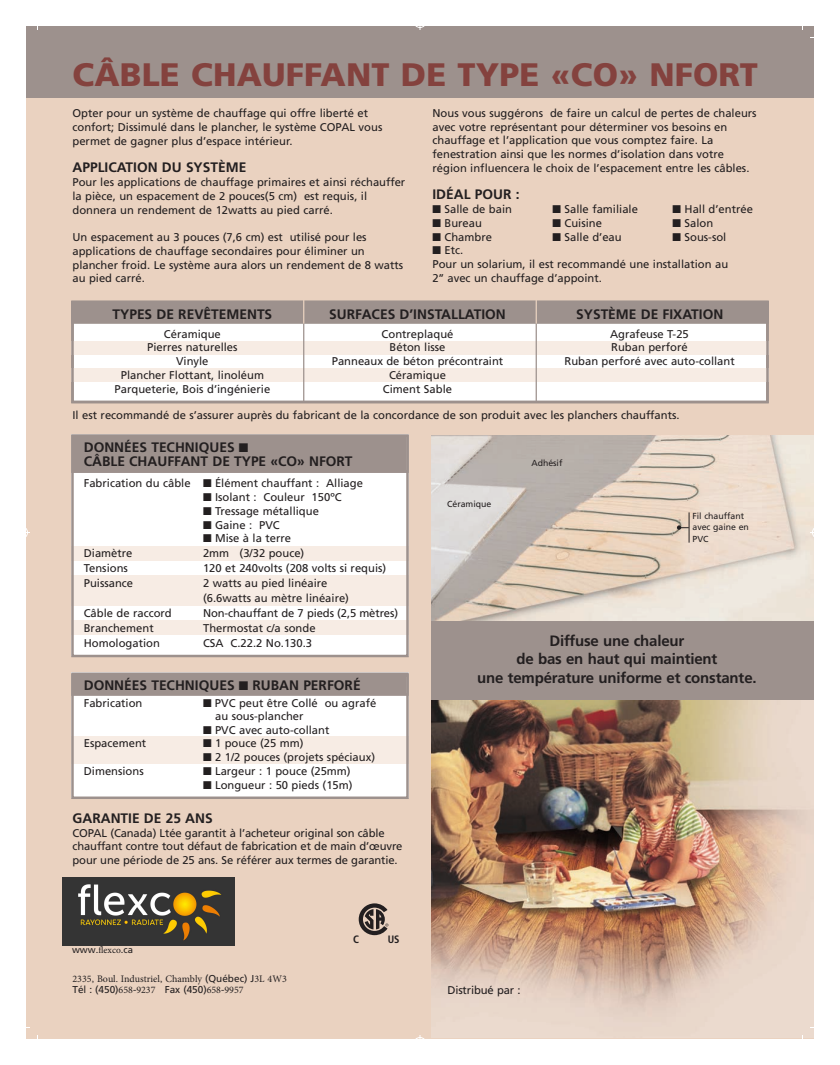
<style>
.page{position:relative;width:840px;height:1065px;background:#fff}
.page>*{position:absolute;margin:0;border:0;box-sizing:border-box;transform-origin:0 0}
.t1{font:900 32.5px "Frutiger";letter-spacing:.005em;color:#84423e}
.t2{font:700 15px/18.8px "Frutiger";letter-spacing:-.01em;color:#231f20;text-align:center}
.t3{font:700 13.75px/13.8px "Frutiger";color:#231f20}
.t4{font:11.25px/13.8px "Frutiger";color:#231f20}
.t5{font:700 condensed 10.75px "Frutiger";color:#231f20}
.t6{font:10px "Minion Pro";color:#231f20}
.t7{font:10px "Frutiger";color:#231f20}
.t8{font:9.5px "Frutiger";color:#231f20}
.t9{font:8.75px/11.2px "Frutiger";color:#231f20}
.s1{font-family:"Minion Pro"}
.s2{font-family:"Frutiger"}
</style>
<div class="page">
<div style="left:26px;top:26px;width:788px;height:1013px;background:#ead2c0"></div>
<div style="left:431px;top:593px;width:383px;height:110px;background:#9d918d"></div>
<div style="left:26px;top:26px;width:788px;height:72px;background:#9d918d"></div>
<img style="left:431px;top:700px;width:383px;height:338px">
<img style="left:431px;top:436px;width:383px;height:184px">
<div style="left:74px;top:303px;width:692px;height:98px;background:#fff"></div>
<div style="left:71px;top:341px;width:698px;height:13px;background:#f7ece4"></div>
<div style="left:71px;top:368px;width:698px;height:14px;background:#f7ece4"></div>
<div style="left:71px;top:301px;width:698px;height:102px;border:2px solid #9d918d"></div>
<div style="left:71px;top:435px;width:338px;height:221px;background:#fff"></div>
<div style="left:71px;top:547px;width:338px;height:14px;background:#f7ece4"></div>
<div style="left:71px;top:621px;width:338px;height:14px;background:#f7ece4"></div>
<div style="left:71px;top:576px;width:338px;height:30px;background:#f7ece4"></div>
<div style="left:71px;top:435px;width:338px;height:222px;border:2px solid #9d918d"></div>
<div style="left:74px;top:437px;width:332px;height:33px;background:#9d918d"></div>
<div style="left:71px;top:435px;width:338px;height:38px;border:2px solid #9d918d"></div>
<div style="left:71px;top:672px;width:338px;height:126px;background:#fff"></div>
<div style="left:71px;top:737px;width:338px;height:27px;background:#f7ece4"></div>
<div style="left:71px;top:672px;width:338px;height:127px;border:2px solid #9d918d"></div>
<div style="left:74px;top:676px;width:332px;height:17px;background:#9d918d"></div>
<div style="left:71px;top:674px;width:338px;height:22px;border:2px solid #9d918d"></div>
<div style="left:74px;top:303px;width:692px;height:18px;background:#9d918d"></div>
<div style="left:71px;top:301px;width:698px;height:23px;border:2px solid #9d918d"></div>
<hr style="left:303px;top:324px;width:1px;height:78px;background:#9d918d">
<hr style="left:536px;top:324px;width:1px;height:78px;background:#9d918d">
<svg style="left:303px;top:301px;width:1px;height:23px"></svg>
<svg style="left:536px;top:301px;width:1px;height:23px"></svg>
<svg style="left:359px;top:903px;width:29px;height:32px"></svg>
<hr style="left:689px;top:512px;width:1px;height:31px;background:#231f20">
<svg style="left:677px;top:525px;width:12px;height:5px"></svg>
<hr style="left:37px;top:0;width:1px;height:30px;background:#fff">
<hr style="left:802px;top:0;width:1px;height:30px;background:#fff">
<hr style="left:810px;top:37px;width:30px;height:1px;background:#fff">
<hr style="left:37px;top:1035px;width:1px;height:30px;background:#fff">
<hr style="left:0;top:1027px;width:30px;height:1px;background:#fff">
<hr style="left:802px;top:1035px;width:1px;height:30px;background:#fff">
<hr style="left:810px;top:1027px;width:30px;height:1px;background:#fff">
<div style="left:413px;top:15px;width:14px;height:13px;border:1px solid #fff;border-radius:50%"></div>
<svg style="left:417px;top:15px;width:6px;height:15px"></svg>
<div style="left:413px;top:1037px;width:14px;height:13px;border:1px solid #fff;border-radius:50%"></div>
<svg style="left:417px;top:1035px;width:6px;height:15px"></svg>
<div style="left:15px;top:526px;width:13px;height:13px;border:1px solid #fff;border-radius:50%"></div>
<div style="left:812px;top:526px;width:13px;height:13px;border:1px solid #fff;border-radius:50%"></div>
<svg style="left:810px;top:529px;width:15px;height:7px"></svg>
<img style="left:63px;top:877px;width:171px;height:68px">
<h1 class="t1" style="left:72px;top:55px;width:687px">CÂBLE CHAUFFANT DE TYPE «CO» NFORT</h1>
<p class="t4" style="left:432px;top:106px;width:326px">Nous vous suggérons de faire un calcul de pertes de chaleurs avec votre représentant pour déterminer vos besoins en chauffage et l’application que vous comptez faire. La fenestration ainsi que les normes d’isolation dans votre région influencera le choix de l’espacement entre les câbles.</p>
<p class="t3" style="left:432px;top:188px;width:89px">IDÉAL POUR :</p>
<p class="t4" style="left:432px;top:202px;width:81px">■ Salle de bain</p>
<p class="t4" style="left:553px;top:202px;width:87px">■ Salle familiale</p>
<p class="t4" style="left:673px;top:202px;width:82px">■ Hall d’entrée</p>
<p class="t4" style="left:433px;top:216px;width:51px">■ Bureau</p>
<p class="t4" style="left:553px;top:216px;width:51px">■ Cuisine</p>
<p class="t4" style="left:673px;top:216px;width:42px">■ Salon</p>
<p class="t4" style="left:433px;top:230px;width:61px">■ Chambre</p>
<p class="t4" style="left:553px;top:230px;width:71px">■ Salle d’eau</p>
<p class="t4" style="left:673px;top:230px;width:55px">■ Sous-sol</p>
<p class="t4" style="left:433px;top:244px;width:297px">■ Etc.<br>Pour un solarium, il est recommandé une installation au<br>2’’ avec un chauffage d’appoint.</p>
<p class="t3" style="left:113px;top:307px;width:161px">TYPES DE REVÊTEMENTS</p>
<p class="t3" style="left:329px;top:307px;width:178px">SURFACES D’INSTALLATION</p>
<p class="t3" style="left:576px;top:307px;width:149px">SYSTÈME DE FIXATION</p>
<p class="t4" style="left:164px;top:327px;width:58px">Céramique</p>
<p class="t4" style="left:382px;top:327px;width:73px">Contreplaqué</p>
<p class="t4" style="left:610px;top:327px;width:80px">Agrafeuse T-25</p>
<p class="t4" style="left:147px;top:340px;width:92px">Pierres naturelles</p>
<p class="t4" style="left:390px;top:340px;width:57px">Béton lisse</p>
<p class="t4" style="left:611px;top:340px;width:78px">Ruban perforé</p>
<p class="t4" style="left:176px;top:354px;width:34px">Vinyle</p>
<p class="t4" style="left:332px;top:354px;width:173px">Panneaux de béton précontraint</p>
<p class="t4" style="left:564px;top:354px;width:172px">Ruban perforé avec auto-collant</p>
<p class="t4" style="left:121px;top:368px;width:145px">Plancher Flottant, linoléum</p>
<p class="t4" style="left:389px;top:368px;width:58px">Céramique</p>
<p class="t4" style="left:115px;top:382px;width:157px">Parqueterie, Bois d’ingénierie</p>
<p class="t4" style="left:383px;top:382px;width:71px">Ciment Sable</p>
<p class="t4" style="left:73px;top:409px;width:609px">Il est recommandé de s’assurer auprès du fabricant de la concordance de son produit avec les planchers chauffants.</p>
<p class="t3" style="left:84px;top:441px;width:270px">DONNÉES TECHNIQUES ■<br>CÂBLE CHAUFFANT DE TYPE «CO» NFORT</p>
<p class="t4" style="left:84px;top:476px;width:281px">Fabrication du câble ■ Élément chauffant : Alliage</p>
<p class="t4" style="left:203px;top:490px;width:140px">■ Isolant : Couleur 150ºC</p>
<p class="t4" style="left:203px;top:504px;width:117px">■ Tressage métallique</p>
<p class="t4" style="left:203px;top:518px;width:78px">■ Gaine : PVC</p>
<p class="t4" style="left:203px;top:531px;width:89px">■ Mise à la terre</p>
<p class="t4" style="left:84px;top:546px;width:50px">Diamètre</p>
<p class="t4" style="left:203px;top:546px;width:103px">2mm (3/32 pouce)</p>
<p class="t4" style="left:84px;top:561px;width:46px">Tensions</p>
<p class="t4" style="left:203px;top:561px;width:185px">120 et 240volts (208 volts si requis)</p>
<p class="t4" style="left:84px;top:576px;width:51px">Puissance</p>
<p class="t4" style="left:203px;top:576px;width:148px;line-height:15px">2 watts au pied linéaire (6.6watts au mètre linéaire)</p>
<p class="t4" style="left:84px;top:606px;width:90px">Câble de raccord</p>
<p class="t4" style="left:203px;top:606px;width:197px">Non-chauffant de 7 pieds (2,5 mètres)</p>
<p class="t4" style="left:84px;top:621px;width:72px">Branchement</p>
<p class="t4" style="left:203px;top:621px;width:114px">Thermostat c/a sonde</p>
<p class="t4" style="left:84px;top:636px;width:78px">Homologation</p>
<p class="t4" style="left:203px;top:636px;width:111px">CSA C.22.2 No.130.3</p>
<p class="t3" style="left:84px;top:678px;width:278px">DONNÉES TECHNIQUES ■ RUBAN PERFORÉ</p>
<p class="t4" style="left:84px;top:696px;width:60px">Fabrication</p>
<p class="t4" style="left:215px;top:697px;width:163px;line-height:12.5px;text-indent:-12px">■ PVC peut être Collé ou agrafé au sous-plancher</p>
<p class="t4" style="left:203px;top:723px;width:128px">■ PVC avec auto-collant</p>
<p class="t4" style="left:84px;top:736px;width:64px">Espacement</p>
<p class="t4" style="left:203px;top:736px;width:102px">■ 1 pouce (25 mm)</p>
<p class="t4" style="left:203px;top:750px;width:174px">■ 2 1/2 pouces (projets spéciaux)</p>
<p class="t4" style="left:84px;top:764px;width:62px">Dimensions</p>
<p class="t4" style="left:203px;top:764px;width:149px">■ Largeur : 1 pouce (25mm)</p>
<p class="t4" style="left:203px;top:778px;width:151px">■ Longueur : 50 pieds (15m)</p>
<p class="t3" style="left:72px;top:811px;width:142px">GARANTIE DE 25 ANS</p>
<p class="t4" style="left:72px;top:826px;width:332px">COPAL (Canada) Ltée garantit à l’acheteur original son câble chauffant contre tout défaut de fabrication et de main d’œuvre pour une période de 25 ans. Se référer aux termes de garantie.</p>
<p class="t4" style="left:72px;top:107px;width:311px">Opter pour un système de chauffage qui offre liberté et confort; Dissimulé dans le plancher, le système COPAL vous permet de gagner plus d’espace intérieur.</p>
<p class="t3" style="left:72px;top:161px;width:175px">APPLICATION DU SYSTÈME</p>
<p class="t4" style="left:72px;top:175px;width:334px">Pour les applications de chauffage primaires et ainsi réchauffer la pièce, un espacement de 2 pouces(5 cm) est requis, il donnera un rendement de 12watts au pied carré.</p>
<p class="t4" style="left:72px;top:230px;width:332px">Un espacement au 3 pouces (7,6 cm) est utilisé pour les applications de chauffage secondaires pour éliminer un plancher froid. Le système aura alors un rendement de 8 watts au pied carré.</p>
<p class="t9" style="left:531px;top:457px;width:33px">Adhésif</p>
<p class="t9" style="left:447px;top:498px;width:46px">Céramique</p>
<p class="t9" style="left:693px;top:510px;width:58px">Fil chauffant avec gaine en<br>PVC</p>
<h2 class="t2" style="left:477px;top:631px;width:281px">Diffuse une chaleur<br>de bas en haut qui maintient<br>une température uniforme et constante.</h2>
<p class="t8" style="left:72px;top:944px;width:62px">www.<span class="s1">flexco</span>.ca</p>
<p class="t6" style="left:72px;top:973px;width:216px">2335, Boul. Industriel, Chambly <span class="s2">(Québec) J</span>3L 4W3</p>
<p class="t7" style="left:73px;top:984px;width:173px">Tél : (450)<span class="s1">658</span>-<span class="s1">9237</span> Fax (450)<span class="s1">658</span>-<span class="s1">9957</span></p>
<p class="t5" style="left:353px;top:933px;width:7px">C</p>
<p class="t5" style="left:388px;top:933px;width:13px">US</p>
<p class="t4" style="left:447px;top:983px;width:75px">Distribué par :</p>
</div>
